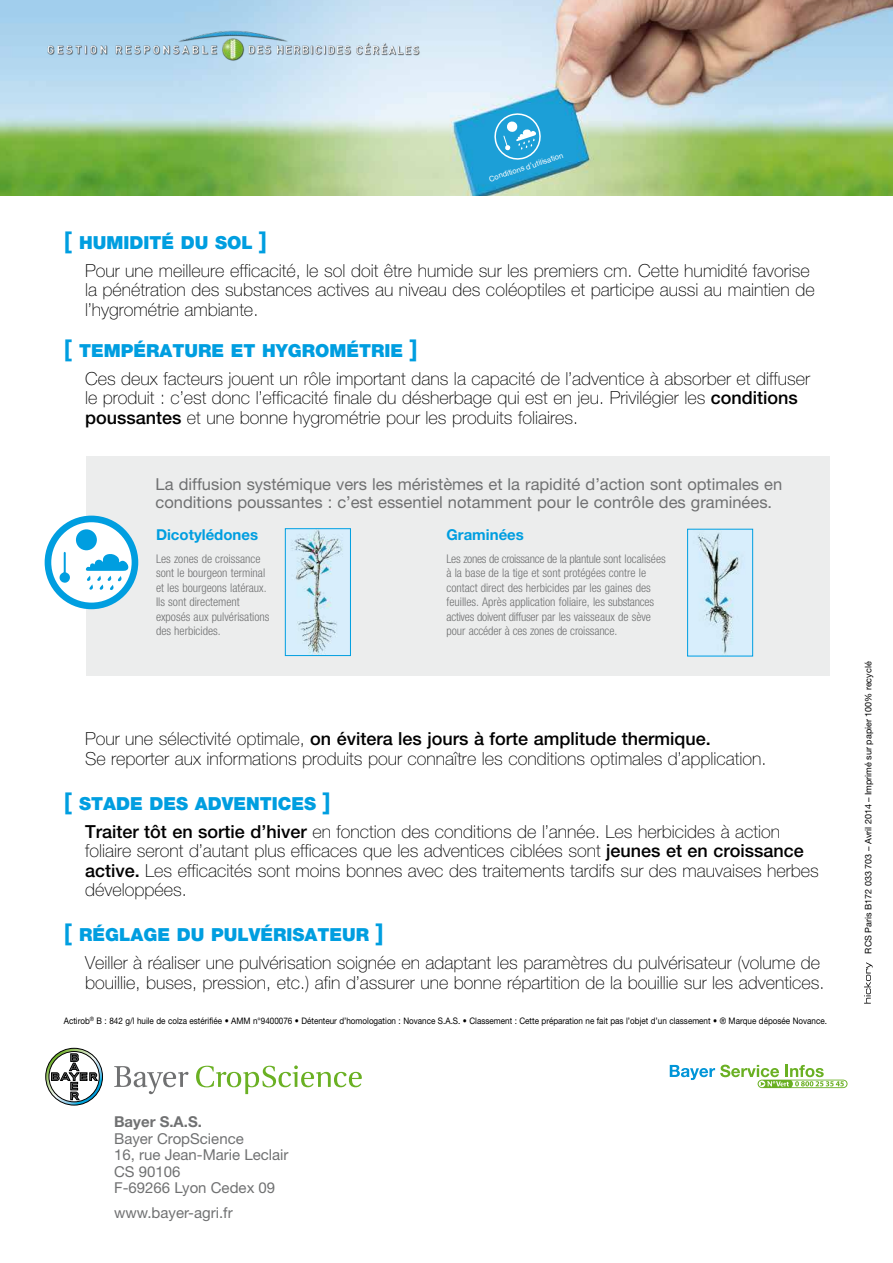
<style>
.page{position:relative;width:893px;height:1263px;background:#fff}
.page>*{position:absolute;margin:0;border:0;box-sizing:border-box;transform-origin:0 0}
.t1{font:700 24px "Helvetica Neue LT Std";color:#009ee0}
.t2{font:100 18px/19.5px "Helvetica Neue LT Std";color:#000}
.t3{font:900 18px "Helvetica Neue LT Std";color:#009ee0}
.t4{font:16.5px/18px "Helvetica Neue LT Std";color:#707172}
.t5{font:15px/16.5px "Helvetica Neue LT Std";color:#707172}
.t6{font:700 15px "Helvetica Neue LT Std";color:#009ee0}
.t7{font:700 15px "Helvetica Neue LT Std";color:#707172}
.t8{font:300 condensed 12px/14.4px "Helvetica Neue LT Std";color:#707172}
.t9{font:9px "Helvetica Neue LT Std";color:#000;scale:.9 1}
.t10{font:9px "Helvetica Neue LT Std";color:#000}
.t11{font:7.65px "Helvetica Neue LT Std";color:#fff}
.s1{font-weight:700;font-size:24px}
.s2{font-weight:900;color:#009ee0}
.s3{font-weight:700;font-size:24px;color:#009ee0}
.s4{font-weight:500}
</style>
<div class="page">
<img style="left:0;top:0;width:893px;height:196px">
<svg style="left:757px;top:1079px;width:91px;height:10px"></svg>
<svg style="left:758px;top:1079px;width:89px;height:9px"></svg>
<svg style="left:670px;top:1064px;width:176px;height:23px"></svg>
<svg style="left:864px;top:962px;width:8px;height:41px"></svg>
<img style="left:47px;top:30px;width:375px;height:33px">
<svg style="left:45px;top:1048px;width:58px;height:57px"></svg>
<svg style="left:114px;top:1066px;width:75px;height:28px"></svg>
<svg style="left:196px;top:1065px;width:166px;height:29px"></svg>
<svg style="left:492px;top:111px;width:51px;height:51px"></svg>
<div style="left:86px;top:456px;width:743px;height:220px;background:#eceded"></div>
<svg style="left:48px;top:519px;width:87px;height:87px"></svg>
<div style="left:45px;top:516px;width:93px;height:93px;border:7px solid #009ee0;border-radius:50%"></div>
<div style="left:76px;top:529px;width:21px;height:21px;background:#009ee0;border-radius:50%"></div>
<svg style="left:59px;top:552px;width:11px;height:31px"></svg>
<svg style="left:86px;top:553px;width:43px;height:37px"></svg>
<img style="left:287px;top:530px;width:62px;height:124px">
<div style="left:285px;top:528px;width:66px;height:128px;border:1px solid #009ee0"></div>
<img style="left:689px;top:531px;width:62px;height:123px">
<div style="left:687px;top:529px;width:66px;height:127px;border:1px solid #009ee0"></div>
<p class="t11" style="left:488px;top:175px;width:79px;rotate:-18deg">Conditions d’utilisation</p>
<p class="t3" style="left:64px;top:232px;width:70px"><span class="s1">[</span> HUMIDIT</p>
<p class="t3" style="left:161px;top:232px;width:67px">É DU SOL</p>
<h1 class="t1" style="left:259px;top:225px;width:9px">]</h1>
<p class="t2" style="left:85px;top:261px;width:731px">Pour une meilleure efficacité, le sol doit être humide sur les premiers cm. Cette humidité favorise la pénétration des substances actives au niveau des coléoptiles et participe aussi au maintien de l’hygrométrie ambiante.</p>
<p class="t3" style="left:64px;top:339px;width:55px"><span class="s1">[</span> TEMPÉR</p>
<p class="t2" style="left:85px;top:336px;width:727px;line-height:28px;text-indent:74px"><span class="s2">ATURE ET HYGROMÉTRIE</span> <span class="s3">]<br></span>Ces deux facteurs jouent un rôle important dans la capacité de l’adventice à absorber et diffuser</p>
<p class="t2" style="left:85px;top:388px;width:714px">le produit : c’est donc l’efficacité finale du désherbage qui est en jeu. Privilégier les <span class="s4">conditions poussantes</span> et une bonne hygrométrie pour les produits foliaires.</p>
<p class="t4" style="left:156px;top:475px;width:628px">La diffusion systémique vers les méristèmes et la rapidité d’action sont optimales en conditions poussantes : c’est essentiel notamment pour le contrôle des graminées.</p>
<p class="t6" style="left:446px;top:525px;width:79px">Graminées</p>
<p class="t8" style="left:446px;top:551px;width:221px">Les zones de croissance de la plantule sont localisées à la base de la tige et sont protégées contre le contact direct des herbicides par les gaines des feuilles. Après application foliaire, les substances actives doivent diffuser par les vaisseaux de sève pour accéder à ces zones de croissance.</p>
<p class="t6" style="left:156px;top:525px;width:104px">Dicotylédones</p>
<p class="t8" style="left:156px;top:551px;width:115px">Les zones de croissance sont le bourgeon terminal et les bourgeons latéraux.<br>Ils sont directement exposés aux pulvérisations des herbicides.</p>
<p class="t2" style="left:85px;top:729px;width:683px">Pour une sélectivité optimale, <span class="s4">on évitera les jours à forte amplitude thermique.<br></span>Se reporter aux informations produits pour connaître les conditions optimales d’application.</p>
<p class="t2" style="left:85px;top:789px;width:697px;line-height:28px;text-indent:-21px"><span class="s3">[</span> <span class="s2">STADE DES ADVENTICES</span> <span class="s3">]<br></span><span class="s4">Traiter tôt en sortie d’hiver</span> en fonction des conditions de l’année. Les herbicides à action</p>
<p class="t2" style="left:85px;top:841px;width:735px">foliaire seront d’autant plus efficaces que les adventices ciblées sont <span class="s4">jeunes et en croissance active.</span> Les efficacités sont moins bonnes avec des traitements tardifs sur des mauvaises herbes développées.</p>
<p class="t2" style="left:85px;top:921px;width:737px;line-height:28px;text-indent:-21px"><span class="s3">[</span> <span class="s2">RÉGLAGE DU PULVÉRISATEUR</span> <span class="s3">]<br></span>Veiller à réaliser une pulvérisation soignée en adaptant les paramètres du pulvérisateur (volume de</p>
<p class="t2" style="left:85px;top:972px;width:741px">bouillie, buses, pression, etc.) afin d’assurer une bonne répartition de la bouillie sur les adventices.</p>
<p class="t9" style="left:64px;top:1015px;width:849px">Actirob<sup>®</sup> B : 842 g/l huile de colza estérifiée • AMM n°9400076 • Détenteur d’homologation : Novance S.A.S. • Classement : Cette préparation ne fait pas l’objet d’un classement • ® Marque déposée Novance.</p>
<p class="t7" style="left:114px;top:1113px;width:89px">Bayer S.A.S.</p>
<p class="t5" style="left:114px;top:1130px;width:176px">Bayer CropScience<br>16, rue Jean-Marie Leclair<br>CS 90106<br>F-69266 Lyon Cedex 09</p>
<p class="t5" style="left:114px;top:1204px;width:120px">www.bayer-agri.fr</p>
<p class="t10" style="left:863px;top:953px;width:293px;rotate:-90deg">RCS Paris B172 033 703 – Avril 2014 – Imprimé sur papier 100% recyclé</p>
</div>
